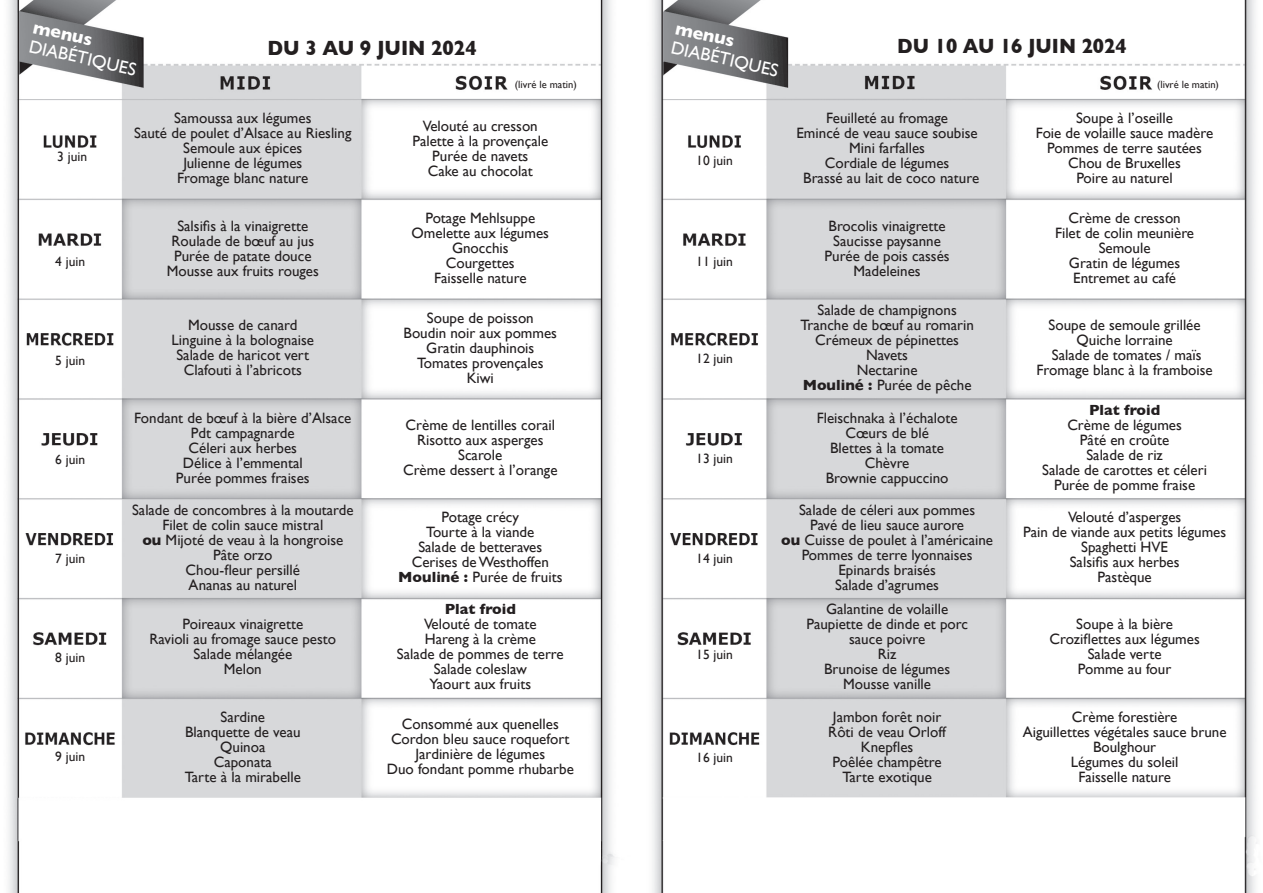
<style>
.page{position:relative;width:1263px;height:893px;background:#fff}
.page>*{position:absolute;margin:0;border:0;box-sizing:border-box;transform-origin:0 0}
.t1{font:700 21px "Gill Sans";color:#231f20;scale:.9 1}
.t2{font:700 21px "Gill Sans";color:#231f20;scale:.91 1}
.t3{font:18px "Gill Sans";color:#fff}
.t4{font:700 18px "Gill Sans";color:#fff}
.t5{font:15px/15px "Gill Sans";color:#231f20;text-align:center}
.t6{font:700 15px "Gill Sans";color:#231f20}
.t7{font:13.5px "Gill Sans";color:#231f20}
.t8{font:10.5px "Gill Sans";color:#231f20}
.s1{font-weight:700}
</style>
<div class="page">
<img style="left:8px;top:0;width:1249px;height:893px">
<p class="t4" style="left:35px;top:19px;width:62px;rotate:13deg">menus</p>
<p class="t4" style="left:677px;top:20px;width:62px;rotate:13deg">menus</p>
<h1 class="t2" style="left:267px;top:39px;width:231px">DU 3 AU 9 JUIN 2024</h1>
<h1 class="t1" style="left:897px;top:37px;width:256px">DU 10 AU 16 JUIN 2024</h1>
<p class="t3" style="left:31px;top:38px;width:111px;rotate:13deg">DIABÉTIQUES</p>
<p class="t5" style="left:134px;top:112px;width:219px">Samoussa aux légumes<br>Sauté de poulet d’Alsace au Riesling<br>Semoule aux épices<br>Julienne de légumes<br>Fromage blanc nature</p>
<p class="t5" style="left:412px;top:120px;width:137px">Velouté au cresson<br>Palette à la provençale<br>Purée de navets<br>Cake au chocolat</p>
<p class="t5" style="left:167px;top:218px;width:154px">Salsifis à la vinaigrette<br>Roulade de bœuf au jus<br>Purée de patate douce<br>Mousse aux fruits rouges</p>
<p class="t5" style="left:412px;top:212px;width:139px">Potage Mehlsuppe<br>Omelette aux légumes<br>Gnocchis<br>Courgettes<br>Faisselle nature</p>
<p class="t5" style="left:172px;top:319px;width:144px">Mousse de canard<br>Linguine à la bolognaise<br>Salade de haricot vert<br>Clafouti à l’abricots</p>
<p class="t5" style="left:404px;top:311px;width:155px">Soupe de poisson<br>Boudin noir aux pommes<br>Gratin dauphinois<br>Tomates provençales<br>Kiwi</p>
<p class="t5" style="left:134px;top:411px;width:219px">Fondant de bœuf à la bière d’Alsace<br>Pdt campagnarde<br>Céleri aux herbes<br>Délice à l’emmental<br>Purée pommes fraises</p>
<p class="t5" style="left:403px;top:419px;width:156px">Crème de lentilles corail<br>Risotto aux asperges<br>Scarole<br>Crème dessert à l’orange</p>
<p class="t5" style="left:132px;top:503px;width:223px">Salade de concombres à la moutarde<br>Filet de colin sauce mistral<br><span class="s1">ou</span> Mijoté de veau à la hongroise<br>Pâte orzo<br>Chou-fleur persillé<br>Ananas au naturel</p>
<p class="t5" style="left:398px;top:511px;width:166px">Potage crécy<br>Tourte à la viande<br>Salade de betteraves<br>Cerises de Westhoffen<br><span class="s1">Mouliné :</span> Purée de fruits</p>
<p class="t5" style="left:150px;top:618px;width:188px">Poireaux vinaigrette<br>Ravioli au fromage sauce pesto<br>Salade mélangée<br>Melon</p>
<p class="t3" style="left:673px;top:39px;width:111px;rotate:13deg">DIABÉTIQUES</p>
<p class="t8" style="left:515px;top:80px;width:63px">(livré le matin)</p>
<p class="t8" style="left:1157px;top:80px;width:63px">(livré le matin)</p>
<p class="t5" style="left:796px;top:112px;width:184px">Feuilleté au fromage<br>Emincé de veau sauce soubise<br>Mini farfalles<br>Cordiale de légumes<br>Brassé au lait de coco nature</p>
<p class="t5" style="left:1036px;top:112px;width:179px">Soupe à l’oseille<br>Foie de volaille sauce madère<br>Pommes de terre sautées<br>Chou de Bruxelles<br>Poire au naturel</p>
<p class="t5" style="left:824px;top:219px;width:127px">Brocolis vinaigrette<br>Saucisse paysanne<br>Purée de pois cassés<br>Madeleines</p>
<p class="t5" style="left:1055px;top:212px;width:141px">Crème de cresson<br>Filet de colin meunière<br>Semoule<br>Gratin de légumes<br>Entremet au café</p>
<p class="t5" style="left:800px;top:304px;width:175px">Salade de champignons<br>Tranche de bœuf au romarin<br>Crémeux de pépinettes<br>Navets<br>Nectarine<br><span class="s1">Mouliné :</span> Purée de pêche</p>
<p class="t7" style="left:57px;top:151px;width:31px">3 juin</p>
<p class="t7" style="left:696px;top:154px;width:38px">10 juin</p>
<p class="t7" style="left:696px;top:255px;width:38px">11 juin</p>
<p class="t7" style="left:55px;top:256px;width:31px">4 juin</p>
<p class="t5" style="left:1036px;top:319px;width:178px">Soupe de semoule grillée<br>Quiche lorraine<br>Salade de tomates / maïs<br>Fromage blanc à la framboise</p>
<p class="t7" style="left:696px;top:353px;width:38px">12 juin</p>
<p class="t7" style="left:55px;top:355px;width:31px">5 juin</p>
<p class="t6" style="left:1089px;top:404px;width:73px">Plat froid</p>
<p class="t5" style="left:1042px;top:419px;width:166px">Crème de légumes<br>Pâté en croûte<br>Salade de riz<br>Salade de carottes et céleri<br>Purée de pomme fraise</p>
<p class="t5" style="left:817px;top:411px;width:142px">Fleischnaka à l’échalote<br>Cœurs de blé<br>Blettes à la tomate<br>Chèvre<br>Brownie cappuccino</p>
<p class="t7" style="left:696px;top:453px;width:38px">13 juin</p>
<p class="t7" style="left:55px;top:454px;width:31px">6 juin</p>
<p class="t5" style="left:781px;top:503px;width:214px">Salade de céleri aux pommes<br>Pavé de lieu sauce aurore<br><span class="s1">ou</span> Cuisse de poulet à l’américaine<br>Pommes de terre lyonnaises<br>Epinards braisés<br>Salade d’agrumes</p>
<p class="t5" style="left:1023px;top:511px;width:205px">Velouté d’asperges<br>Pain de viande aux petits légumes<br>Spaghetti HVE<br>Salsifis aux herbes<br>Pastèque</p>
<p class="t5" style="left:806px;top:603px;width:163px">Galantine de volaille<br>Paupiette de dinde et porc sauce poivre<br>Riz<br>Brunoise de légumes<br>Mousse vanille</p>
<p class="t7" style="left:55px;top:553px;width:31px">7 juin</p>
<p class="t7" style="left:696px;top:553px;width:38px">14 juin</p>
<p class="t6" style="left:445px;top:603px;width:73px">Plat froid</p>
<p class="t5" style="left:397px;top:618px;width:168px">Velouté de tomate<br>Hareng à la crème<br>Salade de pommes de terre<br>Salade coleslaw<br>Yaourt aux fruits</p>
<p class="t5" style="left:1049px;top:618px;width:152px">Soupe à la bière<br>Croziflettes aux légumes<br>Salade verte<br>Pomme au four</p>
<p class="t7" style="left:696px;top:649px;width:38px">15 juin</p>
<p class="t7" style="left:55px;top:652px;width:31px">8 juin</p>
<p class="t7" style="left:55px;top:751px;width:31px">9 juin</p>
<p class="t5" style="left:185px;top:710px;width:118px">Sardine<br>Blanquette de veau<br>Quinoa<br>Caponata<br>Tarte à la mirabelle</p>
<p class="t5" style="left:387px;top:718px;width:189px">Consommé aux quenelles<br>Cordon bleu sauce roquefort<br>Jardinière de légumes<br>Duo fondant pomme rhubarbe</p>
<p class="t7" style="left:696px;top:752px;width:38px">16 juin</p>
<p class="t5" style="left:828px;top:710px;width:119px">Jambon forêt noir<br>Rôti de veau Orloff<br>Knepfles<br>Poêlée champêtre<br>Tarte exotique</p>
<p class="t5" style="left:1023px;top:710px;width:205px">Crème forestière<br>Aiguillettes végétales sauce brune<br>Boulghour<br>Légumes du soleil<br>Faisselle nature</p>
</div>
